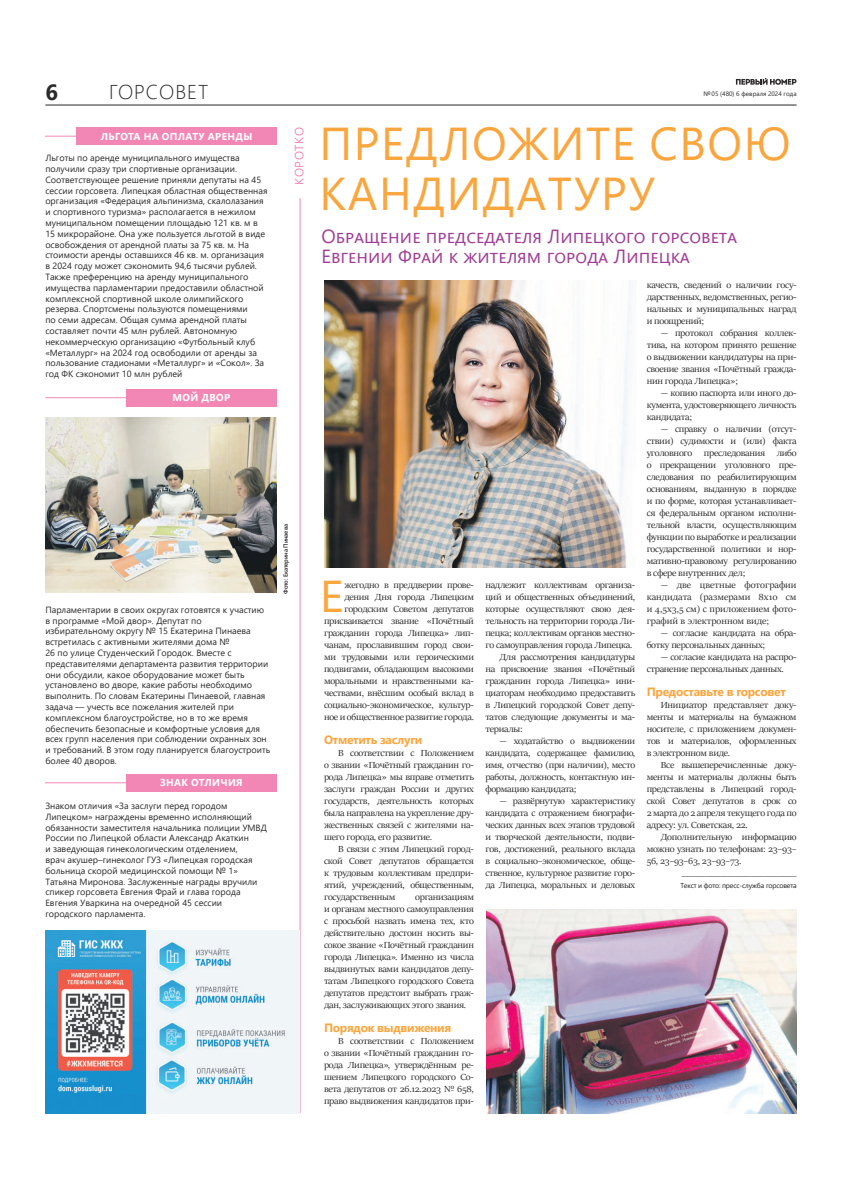
<style>
.page{position:relative;width:842px;height:1191px;background:#fff}
.page>*{position:absolute;margin:0;border:0;box-sizing:border-box;transform-origin:0 0}
.t1{font:46px/50px "Segoe UI";letter-spacing:.035em;color:#faa63f}
.t2{font:44.5px "Segoe UI";color:#faa63f;scale:1.07 1}
.t3{font:700 22px "Segoe UI";color:#2b292a}
.t4{font:300 20px "Segoe UI";letter-spacing:.045em;color:#2b292a}
.t5{font:19px/20px "Segoe UI";letter-spacing:.005em;color:#a13d96}
.t6{font:700 12px "Segoe UI";letter-spacing:-.025em;color:#faa63f}
.t7{font:12px "Segoe UI";letter-spacing:.045em;color:#f287b6}
.t8{font:700 10px "Segoe UI";letter-spacing:.035em;color:#fff}
.t9{font:9.9px/12px "Sitka Banner";letter-spacing:-.025em;color:#2b292a;text-align:justify;scale:1.07 1}
.t10{font:9px/10.8px "Segoe UI";color:#2b292a}
.t11{font:7px/12px "Segoe UI";letter-spacing:-.025em;color:#231f20}
.t12{font:6.4px "Segoe UI";color:#2b292a}
.t13{font:600 6px "Segoe UI";letter-spacing:-.02em;color:#231f20}
</style>
<div class="page">
<hr style="left:45px;top:104px;width:752px;height:1px;background:#2b292a">
<svg style="left:736px;top:78px;width:60px;height:7px"></svg>
<hr style="left:300px;top:198px;width:1px;height:915px;background:#f287b6">
<hr style="left:45px;top:136px;width:230px;height:1px;background:#f287b6">
<hr style="left:45px;top:397px;width:230px;height:1px;background:#f287b6">
<div style="left:77px;top:128px;width:200px;height:17px;background:#f287b6"></div>
<div style="left:126px;top:389px;width:151px;height:17px;background:#f287b6"></div>
<img style="left:324px;top:281px;width:308px;height:286px">
<img style="left:486px;top:909px;width:311px;height:204px">
<img style="left:45px;top:930px;width:255px;height:183px">
<img style="left:45px;top:417px;width:232px;height:175px">
<hr style="left:45px;top:782px;width:230px;height:1px;background:#f287b6">
<div style="left:126px;top:774px;width:151px;height:17px;background:#f287b6"></div>
<h3 class="t3" style="left:45px;top:71px;width:14px">6</h3>
<h3 class="t4" style="left:109px;top:73px;width:100px">ГОРСОВЕТ</h3>
<p class="t12" style="left:704px;top:88px;width:94px">№ 05 (480) 6 февраля 2024 года</p>
<p class="t8" style="left:101px;top:127px;width:153px">ЛЬГОТА НА ОПЛАТУ АРЕНДЫ</p>
<p class="t10" style="left:45px;top:152px;width:224px">Льготы по аренде муниципального имущества получили сразу три спортивные организации.<br>Соответствующее решение приняли депутаты на 45 сессии горсовета. Липецкая областная общественная организация «Федерация альпинизма, скалолазания и спортивного туризма» располагается в нежилом муниципальном помещении площадью 121 кв. м в 15 микрорайоне. Она уже пользуется льготой в виде освобождения от арендной платы за 75 кв. м. На стоимости аренды оставшихся 46 кв. м. организация в 2024 году может сэкономить 94,6 тысячи рублей.<br>Также преференцию на аренду муниципального имущества парламентарии предоставили областной комплексной спортивной школе олимпийского резерва. Спортсмены пользуются помещениями<br>по семи адресам. Общая сумма арендной платы составляет почти 45 млн рублей. Автономную некоммерческую организацию «Футбольный клуб «Металлург» на 2024 год освободили от аренды за пользование стадионами «Металлург» и «Сокол». За год ФК сэкономит 10 млн рублей</p>
<p class="t8" style="left:173px;top:388px;width:59px">МОЙ ДВОР</p>
<p class="t10" style="left:45px;top:603px;width:226px">Парламентарии в своих округах готовятся к участию в программе «Мой двор». Депутат по избирательному округу № 15 Екатерина Пинаева встретилась с активными жителями дома №<br>26 по улице Студенческий Городок. Вместе с представителями департамента развития территории они обсудили, какое оборудование может быть установлено во дворе, какие работы необходимо выполнить. По словам Екатерины Пинаевой, главная задача — учесть все пожелания жителей при комплексном благоустройстве, но в то же время обеспечить безопасные и комфортные условия для всех групп населения при соблюдении охранных зон и требований. В этом году планируется благоустроить более 40 дворов.</p>
<p class="t8" style="left:160px;top:773px;width:84px">ЗНАК ОТЛИЧИЯ</p>
<p class="t10" style="left:45px;top:799px;width:223px">Знаком отличия «За заслуги перед городом Липецком» награждены временно исполняющий обязанности заместителя начальника полиции УМВД России по Липецкой области Александр Акаткин<br>и заведующая гинекологическим отделением,<br>врач акушер–гинеколог ГУЗ «Липецкая городская больница скорой медицинской помощи № 1» Татьяна Миронова. Заслуженные награды вручили спикер горсовета Евгения Фрай и глава города Евгения Уваркина на очередной 45 сессии городского парламента.</p>
<p class="t7" style="left:288px;top:185px;width:59px;rotate:-90deg">КОРОТКО</p>
<h1 class="t1" style="left:319px;top:114px;width:472px">ПРЕДЛОЖИТЕ СВОЮ<br>КАНДИДАТУРУ</h1>
<p class="t13" style="left:280px;top:594px;width:71px;rotate:-90deg">Фото: Екатерина Пинаева</p>
<h3 class="t5" style="left:321px;top:224px;width:417px">Обращение председателя Липецкого горсовета<br>Евгении Фрай к жителям города Липецка</h3>
<h2 class="t2" style="left:320px;top:554px;width:24px">Е</h2>
<p class="t9" style="left:324px;top:579px;width:142px;text-align:right">жегодно в преддверии прове&shy;дения Дня города Липецким городским Советом депутатов присваивается звание «Почётный гражданин города Липецка» лип&shy;чанам, прославившим город свои&shy;ми трудовыми или героическими подвигами, обладающим высокими моральными и нравственными ка&shy;чествами, внёсшим особый вклад в социально-экономическое, культур&shy;ное и общественное развитие города.</p>
<p class="t6" style="left:324px;top:728px;width:100px">Отметить заслуги</p>
<p class="t9" style="left:324px;top:747px;width:142px;text-indent:14px">В соответствии с Положением о звании «Почётный гражданин го&shy;рода Липецка» мы вправе отметить заслуги граждан России и других государств, деятельность которых была направлена на укрепление дру&shy;жественных связей с жителями на&shy;шего города, его развитие.</p>
<p class="t9" style="left:324px;top:843px;width:142px;text-indent:14px">В связи с этим Липецкий город&shy;ской Совет депутатов обращается к трудовым коллективам предпри&shy;ятий, учреждений, общественным, государственным</p>
<p class="t9" style="left:324px;top:891px;width:142px;text-indent:91px">организациям и органам местного самоуправления с просьбой назвать имена тех, кто действительно достоин носить вы&shy;сокое звание «Почётный гражданин города Липецка». Именно из числа выдвинутых вами кандидатов депу&shy;татам Липецкого городского Совета депутатов предстоит выбрать граж&shy;дан, заслуживающих этого звания.</p>
<p class="t6" style="left:324px;top:1016px;width:129px">Порядок выдвижения</p>
<p class="t9" style="left:324px;top:1035px;width:142px;text-indent:14px">В соответствии с Положением о звании «Почётный гражданин го&shy;рода Липецка», утверждённым ре&shy;шением Липецкого городского Со&shy;вета депутатов от 26.12.2023 № 658, право выдвижения кандидатов при-</p>
<p class="t9" style="left:485px;top:579px;width:142px">надлежит коллективам организа-</p>
<p class="t9" style="left:485px;top:591px;width:142px">ций и общественных объединений,</p>
<p class="t9" style="left:485px;top:603px;width:142px">которые осуществляют свою дея-</p>
<p class="t9" style="left:485px;top:615px;width:142px">тельность на территории города Ли-</p>
<p class="t9" style="left:485px;top:627px;width:142px">пецка; коллективам органов местно-</p>
<p class="t9" style="left:485px;top:639px;width:139px">го самоуправления города Липецка.</p>
<p class="t9" style="left:499px;top:651px;width:128px">Для рассмотрения кандидатуры</p>
<p class="t9" style="left:485px;top:663px;width:142px">на присвоение звания «Почётный</p>
<p class="t9" style="left:485px;top:675px;width:142px">гражданин города Липецка» ини-</p>
<p class="t9" style="left:485px;top:687px;width:142px">циаторам необходимо предоставить</p>
<p class="t9" style="left:485px;top:699px;width:142px">в Липецкий городской Совет депу-</p>
<p class="t9" style="left:485px;top:711px;width:142px">татов следующие документы и ма-</p>
<p class="t9" style="left:485px;top:723px;width:37px">териалы:</p>
<p class="t9" style="left:485px;top:735px;width:142px;text-indent:14px">— ходатайство о выдвижении кандидата, содержащее фамилию, имя, отчество (при наличии), место работы, должность, контактную ин&shy;формацию кандидата;</p>
<p class="t9" style="left:485px;top:795px;width:142px;text-indent:14px">— развёрнутую характеристику кандидата с отражением биографи&shy;ческих данных всех этапов трудовой и творческой деятельности, подви&shy;гов, достижений, реального вклада в социально–экономическое, обще&shy;ственное, культурное развитие горо&shy;да Липецка, моральных и деловых</p>
<p class="t9" style="left:647px;top:279px;width:142px">качеств, сведений о наличии госу&shy;дарственных, ведомственных, регио&shy;нальных и муниципальных наград и поощрений;</p>
<p class="t9" style="left:647px;top:327px;width:142px;text-indent:14px">— протокол собрания коллек&shy;тива, на котором принято решение о выдвижении кандидатуры на при&shy;своение звания «Почётный гражда&shy;нин города Липецка»;</p>
<p class="t9" style="left:647px;top:387px;width:142px;text-indent:14px">— копию паспорта или иного до&shy;кумента, удостоверяющего личность кандидата;</p>
<p class="t9" style="left:647px;top:423px;width:142px;text-indent:14px">— справку о наличии (отсут&shy;ствии) судимости и (или) факта уголовного преследования либо о прекращении уголовного пре&shy;следования по реабилитирующим основаниям, выданную в порядке и по форме, которая устанавливает&shy;ся федеральным органом исполни&shy;тельной власти, осуществляющим функции по выработке и реализации государственной политики и нор&shy;мативно-правовому регулированию в сфере внутренних дел;</p>
<p class="t9" style="left:647px;top:579px;width:142px;text-indent:14px">— две цветные фотографии кандидата (размерами 8х10 см и 4,5х3,5 см) с приложением фото&shy;графий в электронном виде;</p>
<p class="t9" style="left:647px;top:627px;width:142px;text-indent:14px">— согласие кандидата на обра&shy;ботку персональных данных;</p>
<p class="t9" style="left:647px;top:651px;width:142px;text-indent:14px">— согласие кандидата на распро&shy;странение персональных данных.</p>
<p class="t6" style="left:647px;top:680px;width:141px">Предоставьте в горсовет</p>
<p class="t9" style="left:647px;top:699px;width:142px;text-indent:14px">Инициатор представляет доку&shy;менты и материалы на бумажном носителе, с приложением докумен&shy;тов и материалов, оформленных в электронном виде.</p>
<p class="t9" style="left:647px;top:759px;width:142px;text-indent:14px">Все вышеперечисленные доку&shy;менты и материалы должны быть представлены в Липецкий город&shy;ской Совет депутатов в срок со 2 марта до 2 апреля текущего года по адресу: ул. Советская, 22.</p>
<p class="t9" style="left:647px;top:831px;width:142px;text-indent:14px">Дополнительную информацию можно узнать по телефонам: 23–93– 56, 23–93–63, 23–93–73.</p>
<p class="t11" style="left:680px;top:867px;width:118px">__________________________________________<br>Текст и фото: пресс-служба горсовета</p>
</div>
